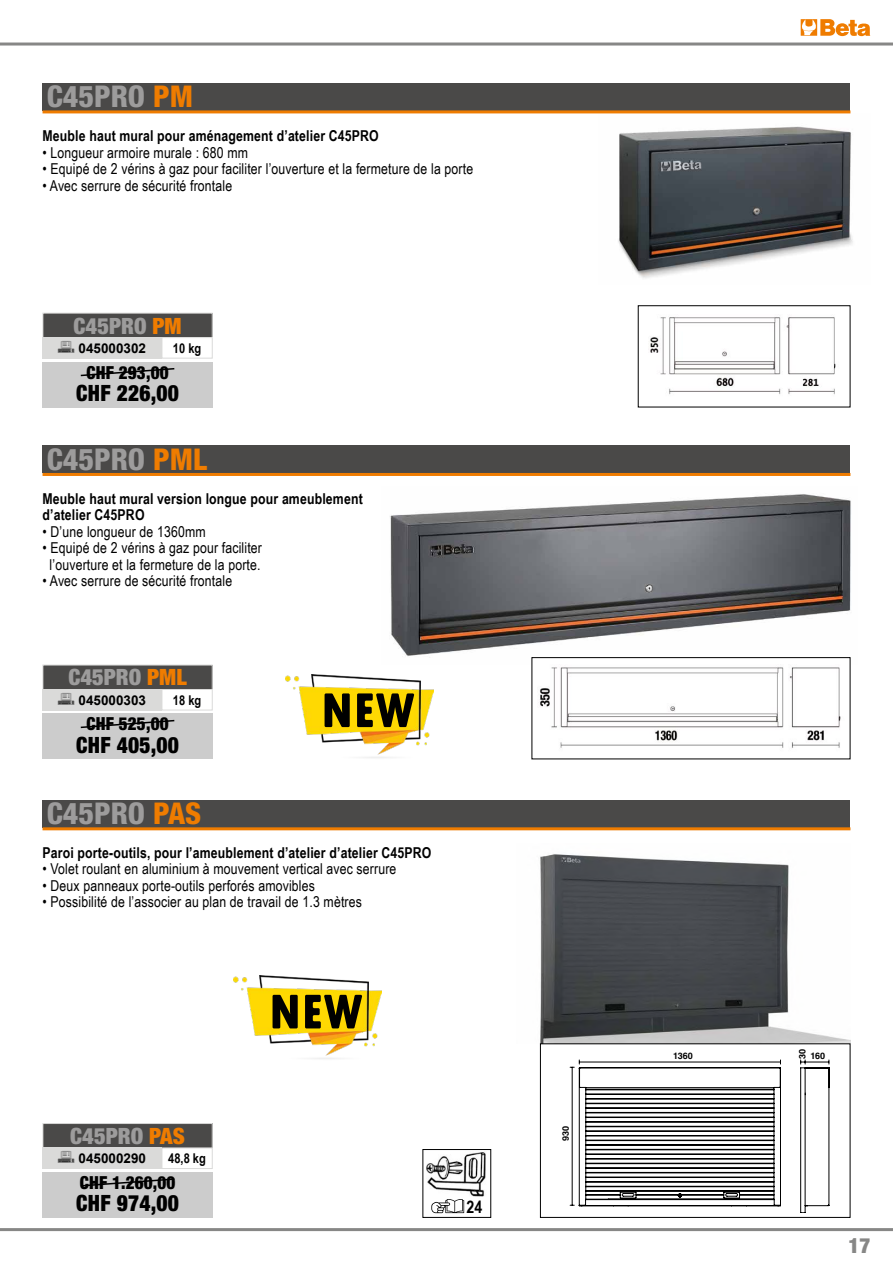
<style>
.page{position:relative;width:893px;height:1263px;background:#fff}
.page>*{position:absolute;margin:0;border:0;box-sizing:border-box;transform-origin:0 0}
.t1{font:800 condensed 30px "Helvetica Neue LT Std";color:#9d9c9c}
.t2{font:900 condensed 22.5px "Helvetica Neue LT Std";letter-spacing:.01em;color:#000;scale:.95 1}
.t3{font:900 condensed 22.5px "Helvetica Neue LT Std";color:#9d9c9c}
.t4{font:900 condensed 21px "Helvetica Neue LT Std";color:#878786}
.t5{font:900 condensed 18px "Helvetica Neue LT Std";letter-spacing:.01em;color:#000;scale:.95 1}
.t6{font:700 17.25px "Arial Beta Narrow";color:#000}
.t7{font:15px/16.5px "Arial Beta Narrow";letter-spacing:.01em;color:#000;text-align:center}
.t8{font:700 15px/16.5px "Arial Beta Narrow";letter-spacing:.01em;color:#000}
.t9{font:700 13.5px "Arial Beta";color:#000}
.t10{font:700 13.5px "Arial Beta Narrow";color:#000}
.t11{font:700 9px "Helvetica LT Std";color:#000}
.s1{color:#ef7c00}
</style>
<div class="page">
<svg style="left:801px;top:19px;width:69px;height:17px"></svg>
<hr style="left:0;top:43px;width:893px;height:3px;background:#878786">
<hr style="left:0;top:1228px;width:893px;height:3px;background:#878786">
<img style="left:539px;top:854px;width:311px;height:190px">
<img style="left:390px;top:494px;width:461px;height:171px">
<img style="left:598px;top:113px;width:255px;height:165px">
<img style="left:650px;top:317px;width:186px;height:78px">
<div style="left:638px;top:305px;width:212px;height:102px;border:1px solid #000"></div>
<svg style="left:570px;top:1059px;width:259px;height:154px"></svg>
<div style="left:540px;top:1043px;width:310px;height:175px;border:1px solid #000"></div>
<div style="left:532px;top:658px;width:318px;height:101px;background:#fff"></div>
<img style="left:540px;top:667px;width:301px;height:81px">
<div style="left:531px;top:657px;width:319px;height:102px;border:1px solid #000"></div>
<div style="left:43px;top:83px;width:807px;height:28px;background:#4a4948"></div>
<hr style="left:43px;top:110px;width:807px;height:3px;background:#ef7c00">
<div style="left:43px;top:445px;width:807px;height:28px;background:#4a4948"></div>
<hr style="left:43px;top:473px;width:807px;height:3px;background:#ef7c00">
<div style="left:43px;top:800px;width:807px;height:27px;background:#4a4948"></div>
<hr style="left:43px;top:827px;width:807px;height:3px;background:#ef7c00">
<div style="left:43px;top:313px;width:169px;height:25px;background:#4a4948"></div>
<div style="left:43px;top:313px;width:170px;height:25px;border:1px solid #dadad9"></div>
<div style="left:43px;top:337px;width:119px;height:21px;background:#dadad9"></div>
<div style="left:162px;top:337px;width:51px;height:21px;border:1px solid #dadad9"></div>
<div style="left:43px;top:665px;width:169px;height:25px;background:#4a4948"></div>
<div style="left:43px;top:689px;width:119px;height:21px;background:#dadad9"></div>
<div style="left:162px;top:689px;width:51px;height:21px;border:1px solid #dadad9"></div>
<div style="left:43px;top:1123px;width:169px;height:25px;background:#4a4948"></div>
<div style="left:43px;top:1123px;width:170px;height:26px;border:1px solid #dadad9"></div>
<div style="left:43px;top:1147px;width:119px;height:22px;background:#dadad9"></div>
<div style="left:162px;top:1147px;width:51px;height:22px;border:1px solid #dadad9"></div>
<img style="left:286px;top:674px;width:148px;height:84px">
<svg style="left:325px;top:693px;width:89px;height:34px;background:#645500"></svg>
<img style="left:234px;top:976px;width:148px;height:83px">
<svg style="left:273px;top:995px;width:89px;height:33px;background:#615200"></svg>
<div style="left:422px;top:1149px;width:69px;height:69px;border:1px solid #000"></div>
<img style="left:426px;top:1152px;width:60px;height:44px">
<svg style="left:431px;top:1199px;width:33px;height:14px"></svg>
<div style="left:43px;top:362px;width:170px;height:45px;background:#ccc"></div>
<div style="left:43px;top:714px;width:170px;height:45px;background:#ccc"></div>
<div style="left:43px;top:1172px;width:170px;height:46px;background:#ccc"></div>
<svg style="left:80px;top:368px;width:95px;height:9px"></svg>
<svg style="left:80px;top:719px;width:95px;height:10px"></svg>
<svg style="left:80px;top:1178px;width:95px;height:9px"></svg>
<h1 class="t1" style="left:47px;top:78px;width:148px">C45PRO <span class="s1">PM</span></h1>
<p class="t8" style="left:43px;top:127px;width:338px">Meuble haut mural pour aménagement d’atelier C45PRO</p>
<p class="t7" style="left:43px;top:143px;width:207px">• Longueur armoire murale : 680 mm</p>
<p class="t7" style="left:43px;top:160px;width:432px">• Equipé de 2 vérins à gaz pour faciliter l’ouverture et la fermeture de la porte</p>
<p class="t7" style="left:43px;top:176px;width:191px">• Avec serrure de sécurité frontale</p>
<h2 class="t3" style="left:74px;top:312px;width:109px">C45PRO <span class="s1">PM</span></h2>
<p class="t9" style="left:79px;top:339px;width:69px">045000302</p>
<p class="t10" style="left:173px;top:338px;width:30px">10 kg</p>
<p class="t5" style="left:87px;top:361px;width:88px">CHF 293,00</p>
<h2 class="t2" style="left:76px;top:379px;width:110px">CHF 226,00</h2>
<h1 class="t1" style="left:47px;top:441px;width:162px">C45PRO <span class="s1">PML</span></h1>
<p class="t8" style="left:43px;top:489px;width:322px">Meuble haut mural version longue pour ameublement d’atelier C45PRO</p>
<p class="t7" style="left:43px;top:522px;width:165px">• D’une longueur de 1360mm</p>
<p class="t7" style="left:43px;top:539px;width:221px">• Equipé de 2 vérins à gaz pour faciliter l’ouverture et la fermeture de la porte.</p>
<p class="t7" style="left:43px;top:572px;width:191px">• Avec serrure de sécurité frontale</p>
<h2 class="t3" style="left:68px;top:664px;width:120px">C45PRO <span class="s1">PML</span></h2>
<p class="t9" style="left:79px;top:691px;width:69px">045000303</p>
<p class="t10" style="left:173px;top:690px;width:30px">18 kg</p>
<p class="t5" style="left:87px;top:713px;width:88px">CHF 525,00</p>
<h2 class="t2" style="left:76px;top:731px;width:110px">CHF 405,00</h2>
<h1 class="t1" style="left:47px;top:795px;width:156px">C45PRO <span class="s1">PAS</span></h1>
<p class="t8" style="left:43px;top:844px;width:390px">Paroi porte-outils, pour l’ameublement d’atelier d’atelier C45PRO</p>
<p class="t7" style="left:43px;top:860px;width:355px">• Volet roulant en aluminium à mouvement vertical avec serrure</p>
<p class="t7" style="left:43px;top:877px;width:274px">• Deux panneaux porte-outils perforés amovibles</p>
<p class="t7" style="left:43px;top:893px;width:321px">• Possibilité de l’associer au plan de travail de 1.3 mètres</p>
<h2 class="t3" style="left:70px;top:1122px;width:116px">C45PRO <span class="s1">PAS</span></h2>
<p class="t9" style="left:79px;top:1149px;width:69px">045000290</p>
<p class="t10" style="left:168px;top:1148px;width:39px">48,8 kg</p>
<p class="t5" style="left:80px;top:1171px;width:102px">CHF 1.260,00</p>
<h2 class="t2" style="left:76px;top:1189px;width:110px">CHF 974,00</h2>
<p class="t6" style="left:466px;top:1194px;width:17px">24</p>
<p class="t11" style="left:560px;top:1141px;width:17px;rotate:-90deg">930</p>
<p class="t11" style="left:797px;top:1059px;width:12px;rotate:-90deg">30</p>
<p class="t11" style="left:673px;top:1050px;width:21px">1360</p>
<p class="t11" style="left:810px;top:1050px;width:16px">160</p>
<h3 class="t4" style="left:849px;top:1233px;width:23px">17</h3>
</div>
